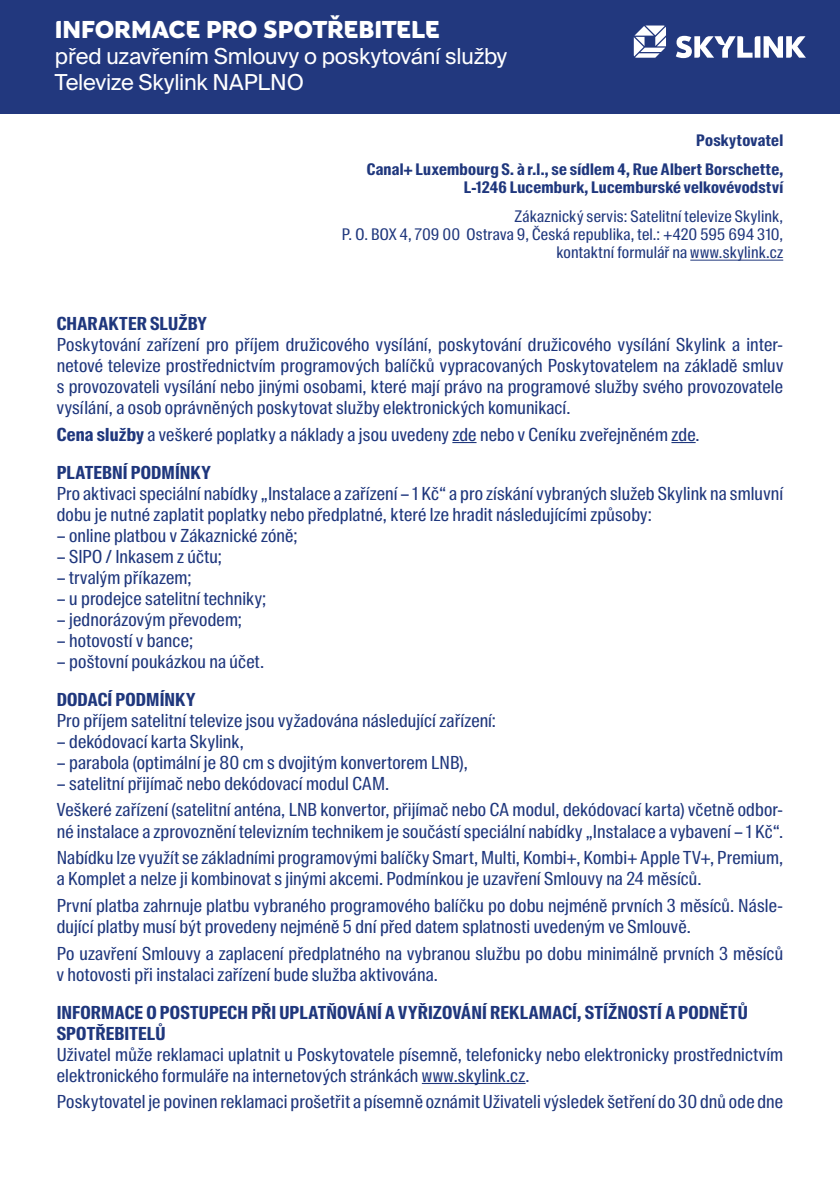
<style>
.page{position:relative;width:840px;height:1191px;background:#fff}
.page>*{position:absolute;margin:0;border:0;box-sizing:border-box;transform-origin:0 0}
.t1{font:24px "M7 Sans";letter-spacing:-.01em;color:#fff}
.t2{font:22px/26px "Suisse Intl";letter-spacing:-.01em;color:#fff}
.t3{font:18px/21px "Suisse Intl Cond";letter-spacing:.01em;color:#1f377d}
.t4{font:700 18px/21px "Suisse Intl Cond";letter-spacing:.005em;color:#1f377d}
.t5{font:16px/18px "Suisse Intl Cond";letter-spacing:.015em;color:#1f377d;text-align:right}
.t6{font:700 16px/29.4px "Suisse Intl Cond";letter-spacing:.015em;color:#1f377d;text-align:right}
.s1{font-weight:700}
</style>
<div class="page">
<div style="left:0;top:0;width:839px;height:113px;background:#22387e"></div>
<svg style="left:675px;top:36px;width:130px;height:22px"></svg>
<svg style="left:633px;top:26px;width:32px;height:32px"></svg>
<svg style="left:452px;top:442px;width:24px;height:1px"></svg>
<svg style="left:671px;top:442px;width:24px;height:1px"></svg>
<hr style="left:421px;top:1083px;width:104px;height:1px;background:#1f377d">
<hr style="left:690px;top:260px;width:92px;height:1px;background:#1f377d">
<h1 class="t1" style="left:55px;top:12px;width:386px">INFORMACE PRO SPOTŘEBITELE</h1>
<p class="t2" style="left:55px;top:43px;width:453px">před uzavřením Smlouvy o poskytování služby<br>Televize Skylink NAPLNO</p>
<p class="t6" style="left:366px;top:125px;width:418px">Poskytovatel<br>Canal+ Luxembourg S. à r.l., se sídlem 4, Rue Albert Borschette,</p>
<p class="t6" style="left:463px;top:173px;width:321px">L-1246 Lucemburk, Lucemburské velkovévodství</p>
<p class="t5" style="left:342px;top:208px;width:442px">Zákaznický servis: Satelitní televize Skylink,<br>P. O. BOX 4, 709 00 Ostrava 9, Česká republika, tel.: +420 595 694 310, kontaktní formulář na www.skylink.cz</p>
<p class="t4" style="left:57px;top:313px;width:151px">CHARAKTER SLUŽBY</p>
<p class="t3" style="left:57px;top:334px;width:727px;text-align:justify">Poskytování zařízení pro příjem družicového vysílání, poskytování družicového vysílání Skylink a inter&shy;netové televize prostřednictvím programových balíčků vypracovaných Poskytovatelem na základě smluv s provozovateli vysílání nebo jinými osobami, které mají právo na programové služby svého provozovatele vysílání, a osob oprávněných poskytovat služby elektronických komunikací.</p>
<p class="t3" style="left:57px;top:415px;width:644px;line-height:38px"><span class="s1">Cena služby</span> a veškeré poplatky a náklady a jsou uvedeny zde nebo v Ceníku zveřejněném zde.<br><span class="s1">PLATEBNÍ PODMÍNKY</span></p>
<p class="t3" style="left:57px;top:483px;width:727px">Pro aktivaci speciální nabídky „Instalace a zařízení – 1 Kč“ a pro získání vybraných služeb Skylink na smluvní dobu je nutné zaplatit poplatky nebo předplatné, které lze hradit následujícími způsoby:</p>
<p class="t3" style="left:57px;top:525px;width:242px">– online platbou v Zákaznické zóně;</p>
<p class="t3" style="left:57px;top:546px;width:167px">– SIPO / Inkasem z účtu;</p>
<p class="t3" style="left:57px;top:567px;width:136px">– trvalým příkazem;</p>
<p class="t3" style="left:57px;top:588px;width:211px">– u prodejce satelitní techniky;</p>
<p class="t3" style="left:57px;top:609px;width:187px">– jednorázovým převodem;</p>
<p class="t3" style="left:57px;top:630px;width:138px">– hotovostí v bance;</p>
<p class="t3" style="left:57px;top:651px;width:209px">– poštovní poukázkou na účet.</p>
<p class="t4" style="left:57px;top:689px;width:140px">DODACÍ PODMÍNKY</p>
<p class="t3" style="left:57px;top:710px;width:440px">Pro příjem satelitní televize jsou vyžadována následující zařízení:</p>
<p class="t3" style="left:57px;top:731px;width:188px">– dekódovací karta Skylink,</p>
<p class="t3" style="left:57px;top:752px;width:412px">– parabola (optimální je 80 cm s dvojitým konvertorem LNB),</p>
<p class="t3" style="left:57px;top:770px;width:727px;line-height:26.6px">– satelitní přijímač nebo dekódovací modul CAM.<br>Veškeré zařízení (satelitní anténa, LNB konvertor, přijímač nebo CA modul, dekódovací karta) včetně odbor-</p>
<p class="t3" style="left:57px;top:818px;width:727px;line-height:26.6px">né instalace a zprovoznění televizním technikem je součástí speciální nabídky „Instalace a vybavení – 1 Kč“.<br>Nabídku lze využít se základními programovými balíčky Smart, Multi, Kombi+, Kombi+ Apple TV+, Premium,</p>
<p class="t3" style="left:57px;top:865px;width:727px;line-height:26.6px">a Komplet a nelze ji kombinovat s jinými akcemi. Podmínkou je uzavření Smlouvy na 24 měsíců.<br>První platba zahrnuje platbu vybraného programového balíčku po dobu nejméně prvních 3 měsíců. Násle-</p>
<p class="t3" style="left:57px;top:913px;width:727px;line-height:26.6px">dující platby musí být provedeny nejméně 5 dní před datem splatnosti uvedeným ve Smlouvě.<br>Po uzavření Smlouvy a zaplacení předplatného na vybranou službu po dobu minimálně prvních 3 měsíců</p>
<p class="t3" style="left:57px;top:963px;width:382px">v hotovosti při instalaci zařízení bude služba aktivována.</p>
<p class="t4" style="left:57px;top:1002px;width:692px">INFORMACE O POSTUPECH PŘI UPLATŇOVÁNÍ A VYŘIZOVÁNÍ REKLAMACÍ, STÍŽNOSTÍ A PODNĚTŮ<br>SPOTŘEBITELŮ</p>
<p class="t3" style="left:57px;top:1043px;width:727px">Uživatel může reklamaci uplatnit u Poskytovatele písemně, telefonicky nebo elektronicky prostřednictvím elektronického formuláře na internetových stránkách www.skylink.cz.</p>
<p class="t3" style="left:57px;top:1091px;width:727px">Poskytovatel je povinen reklamaci prošetřit a písemně oznámit Uživateli výsledek šetření do 30 dnů ode dne</p>
</div>
